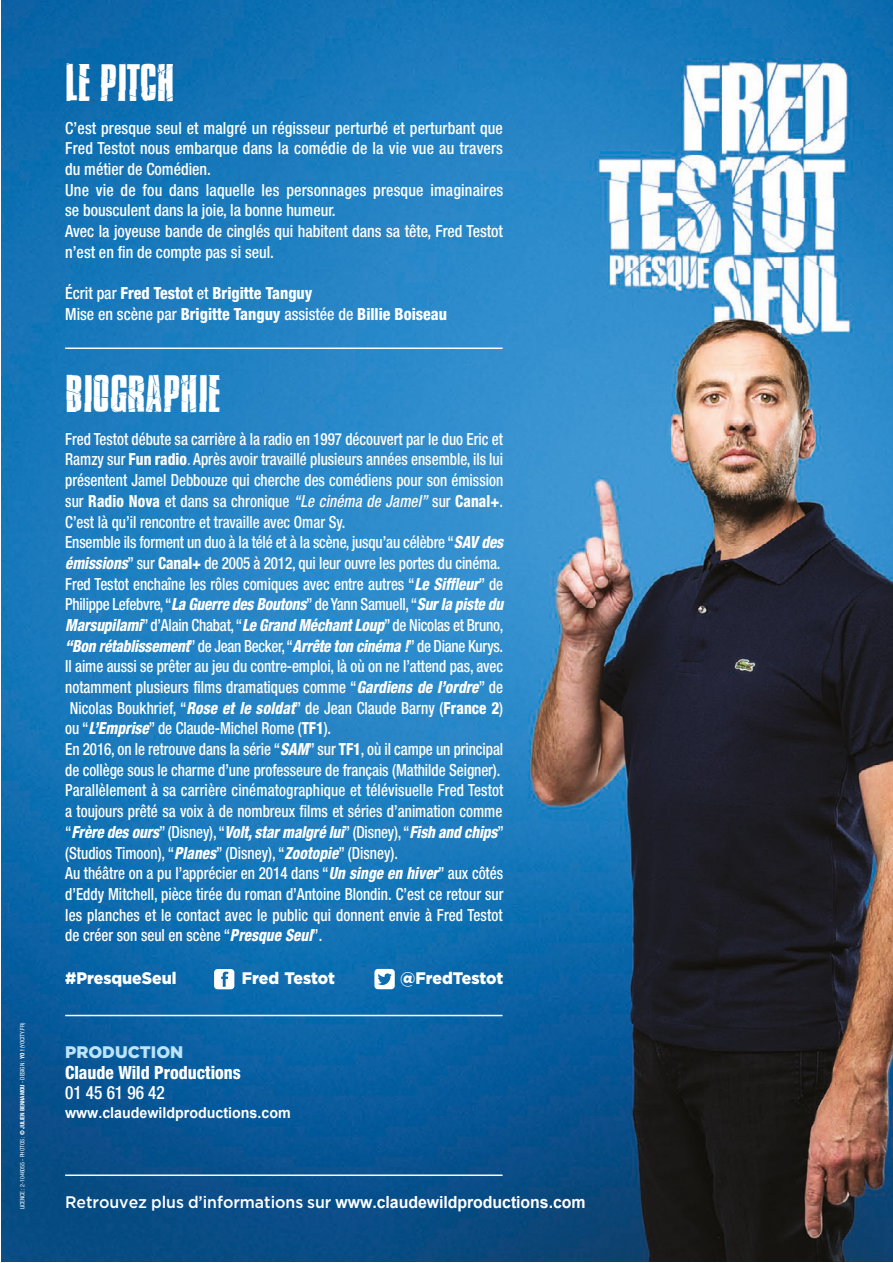
<style>
.page{position:relative;width:893px;height:1263px;background:#fff}
.page>*{position:absolute;margin:0;border:0;box-sizing:border-box;transform-origin:0 0}
.t1{font:45.6px "Bison PR";color:#fff}
.t2{font:800 condensed 18.3px "Helvetica Neue";color:#fff;scale:.95 1}
.t3{font:500 condensed 18.3px "Helvetica Neue";color:#fff;scale:.95 1}
.t4{font:500 condensed 16.8px/20.7px "Helvetica Neue";color:#fff;scale:.9 1}
.t5{font:500 condensed 16.8px/20.7px "Helvetica Neue";color:#fff;scale:.95 1}
.t6{font:800 condensed 16.8px/20.7px "Helvetica Neue";color:#fff;scale:.95 1}
.t7{font:500 16.8px "Gotham";letter-spacing:-.005em;color:#fff;scale:.95 1}
.t8{font:900 16.8px "Gotham";color:#fff;scale:.95 1}
.t9{font:900 16.8px "Gotham";color:#bce4fa}
.t10{font:700 15px "Arial";color:#fff;scale:.95 1}
.t11{font:condensed 6px "Helvetica Neue";letter-spacing:-.01em;color:#fff}
.s1{font-weight:700}
.s2{font-weight:500}
.s3{font-weight:800}
.s4{font-weight:400}
.s5{font-style:italic}
.s6{font-weight:800;font-style:italic}
.s7{font-family:"Arial";font-weight:700}
</style>
<div class="page">
<img style="left:1px;top:0;width:892px;height:1262px">
<hr style="left:65px;top:1174px;width:438px;height:2px;background:#fff">
<hr style="left:65px;top:1015px;width:438px;height:1px;background:#fff">
<hr style="left:65px;top:347px;width:438px;height:2px;background:#fff">
<svg style="left:214px;top:969px;width:20px;height:20px"></svg>
<svg style="left:374px;top:969px;width:21px;height:20px"></svg>
<p class="t11" style="left:20px;top:1209px;width:188px;rotate:-90deg">LICENCE : 2-1046055 - PHOTOS : <span class="s1">© JULIEN BENHAMOU</span> - DESIGN : <span class="s1">YO !</span> (YOCITY.FR)</p>
<h1 class="t1" style="left:65px;top:64px;width:111px">LE PITCH</h1>
<p class="t5" style="left:65px;top:119px;width:463px">C’est presque seul et malgré un régisseur perturbé et perturbant que Fred Testot nous embarque dans la comédie de la vie vue au travers du métier de Comédien.<br>Une vie de fou dans laquelle les personnages presque imaginaires se bousculent dans la joie, la bonne humeur.<br>Avec la joyeuse bande de cinglés qui habitent dans sa tête, Fred Testot n’est en fin de compte pas si seul.</p>
<p class="t6" style="left:65px;top:284px;width:403px"><span class="s2">Écrit par</span> Fred Testot <span class="s2">et</span> Brigitte Tanguy<br><span class="s2">Mise en scène par</span> Brigitte Tanguy <span class="s2">assistée de</span> Billie Boiseau</p>
<h1 class="t1" style="left:65px;top:375px;width:157px">BIOGRAPHIE</h1>
<p class="t4" style="left:65px;top:430px;width:491px">Fred Testot débute sa carrière à la radio en 1997 découvert par le duo Eric et Ramzy sur <span class="s3">Fun radio</span><span class="s4">.</span> Après avoir travaillé plusieurs années ensemble, ils lui présentent Jamel Debbouze qui cherche des comédiens pour son émission sur <span class="s3">Radio Nova</span> et dans sa chronique <span class="s5">“Le cinéma de Jamel”</span>sur <span class="s3">Canal+</span>.<br>C’est là qu’il rencontre et travaille avec Omar Sy.<br>Ensemble ils forment un duo à la télé et à la scène, jusqu’au célèbre “<span class="s6">SAV des émissions</span>” sur <span class="s3">Canal+</span> de 2005 à 2012, qui leur ouvre les portes du cinéma.<br>Fred Testot enchaîne les rôles comiques avec entre autres “<span class="s6">Le Siffleur</span>” de Philippe Lefebvre, “<span class="s6">La Guerre des Boutons</span>” de Yann Samuell, “<span class="s6">Surla piste du Marsupilami</span>” d’Alain Chabat, “<span class="s6">Le Grand MéchantLoup</span>” de Nicolas et Bruno, <span class="s6">“Bon rétablissement</span>” d e J e a n B e c k e r, “ <span class="s6">Arrête ton cinéma !</span>” d e D i a n e K u r y s .<br>Il aime aussi se prêter au jeu du contre-emploi, là où on ne l’attend pas, avec notamment plusieurs films dramatiques comme “<span class="s6">Gardiens de l’ordre</span>” de Nicolas Boukhrief, “<span class="s6">Rose et le soldat</span>” de Jean Claude Barny (<span class="s3">France 2</span>) ou “<span class="s6">L’Emprise</span>” de Claude-Michel Rome (<span class="s3">TF1</span>).<br>En 2016, on le retrouve dans la série “<span class="s6">SAM</span>” sur <span class="s3">TF1</span>, où il campe un principal de collège sous le charme d’une professeure de français (Mathilde Seigner).<br>Parallèlement à sa carrière cinématographique et télévisuelle Fred Testot a toujours prêté sa voix à de nombreux films et séries d’animation comme “ <span class="s6">Frère des ours</span>” ( D i s n e y ) , “ <span class="s6">Volt,starmalgré lui</span>” ( D i s n e y ) , “ <span class="s6">Fish and chips</span>” (Studios Timoon), “<span class="s6">Planes</span>” (Disney), “<span class="s6">Zootopie</span>” (Disney).<br>Au théâtre on a pu l’apprécier en 2014 dans “<span class="s6">Un singe en hiver</span>” aux côtés d’Eddy Mitchell, pièce tirée du roman d’Antoine Blondin. C’est ce retour sur les planches et le contact avec le public qui donnent envie à Fred Testot de créer son seul en scène “<span class="s6">Presque Seul</span>”.</p>
<p class="t8" style="left:65px;top:971px;width:119px">#PresqueSeul</p>
<p class="t8" style="left:242px;top:971px;width:99px">Fred Testot</p>
<p class="t8" style="left:400px;top:971px;width:110px">@FredTestot</p>
<p class="t9" style="left:65px;top:1045px;width:120px">PRODUCTION</p>
<p class="t2" style="left:65px;top:1066px;width:186px">Claude Wild Productions</p>
<p class="t3" style="left:65px;top:1086px;width:106px">01 45 61 96 42</p>
<p class="t10" style="left:65px;top:1102px;width:239px">www.claudewildproductions.com</p>
<p class="t7" style="left:65px;top:1195px;width:549px">Retrouvez plus d’informations sur <span class="s7">www.claudewildproductions.com</span></p>
</div>
